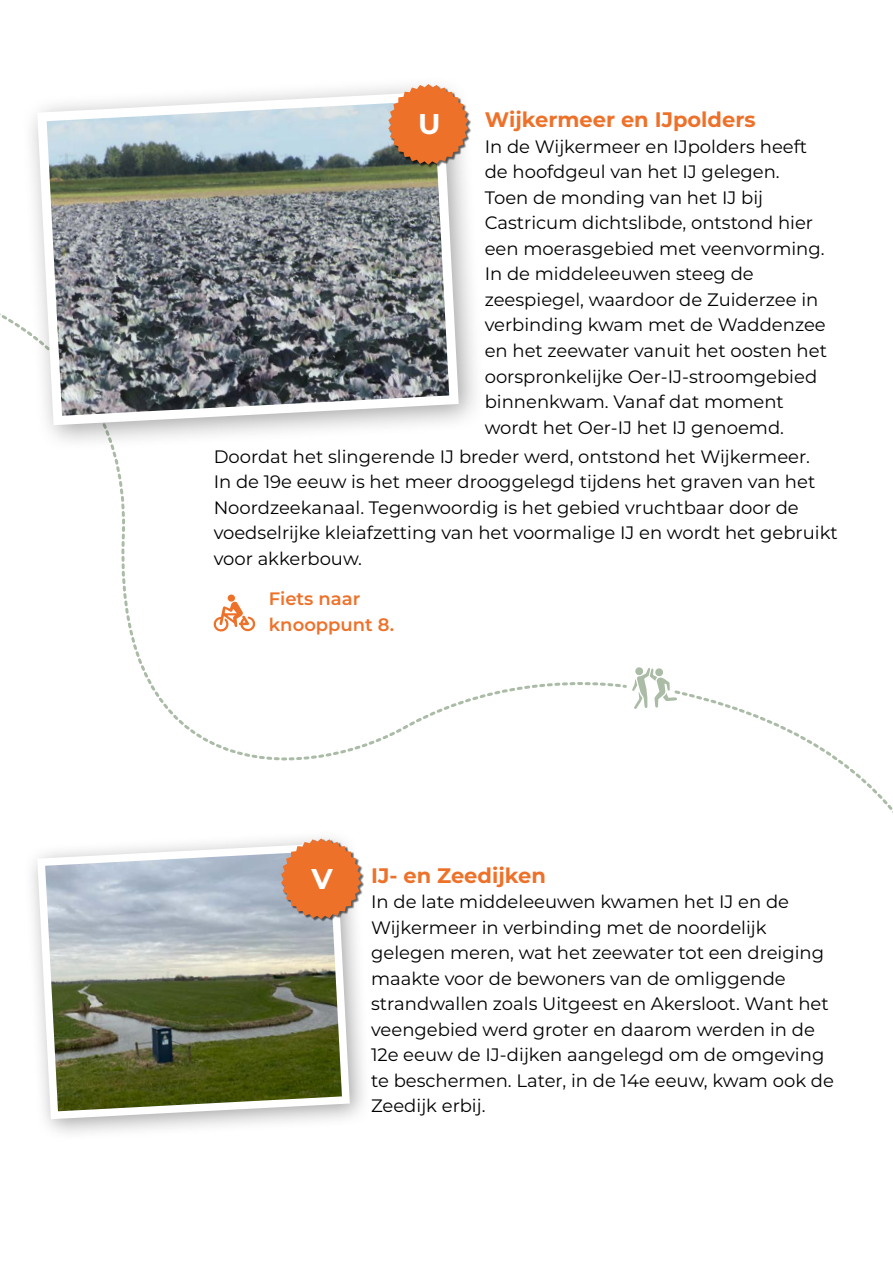
<style>
.page{position:relative;width:893px;height:1263px;background:#fff}
.page>*{position:absolute;margin:0;border:0;box-sizing:border-box;transform-origin:0 0}
.t1{font:700 28.5px "Montserrat";color:#fff}
.t2{font:700 21px "Montserrat";color:#ee712a}
.t3{font:18px/25.5px "Montserrat";color:#000}
.t4{font:600 18px/25.5px "Montserrat";color:#ee712a}
</style>
<div class="page">
<svg style="left:632px;top:667px;width:40px;height:42px"></svg>
<svg style="left:672px;top:690px;width:221px;height:123px"></svg>
<div style="left:23px;top:829px;width:350px;height:312px;background:#000;opacity:.35"></div>
<svg style="left:33px;top:839px;width:321px;height:284px;background:#9aa08f"></svg>
<div style="left:282px;top:839px;width:82px;height:83px;background:#000;opacity:.6"></div>
<svg style="left:281px;top:838px;width:80px;height:81px;background:#e38957"></svg>
<svg style="left:191px;top:732px;width:208px;height:29px"></svg>
<svg style="left:0;top:313px;width:627px;height:419px"></svg>
<div style="left:20px;top:75px;width:465px;height:377px;background:#000;opacity:.35"></div>
<svg style="left:32px;top:87px;width:431px;height:343px;background:#959a9c"></svg>
<div style="left:389px;top:85px;width:82px;height:83px;background:#000;opacity:.6"></div>
<svg style="left:388px;top:84px;width:80px;height:81px;background:#de8451"></svg>
<h1 class="t1" style="left:418px;top:103px;width:24px">U</h1>
<p class="t2" style="left:485px;top:105px;width:272px">Wijkermeer en IJpolders</p>
<p class="t3" style="left:485px;top:133px;width:344px">In de Wijkermeer en IJpolders heeft de hoofdgeul van het IJ gelegen.<br>Toen de monding van het IJ bij Castricum dichtslibde, ontstond hier een moerasgebied met veenvorming.<br>In de middeleeuwen steeg de zeespiegel, waardoor de Zuiderzee in verbinding kwam met de Waddenzee en het zeewater vanuit het oosten het oorspronkelijke Oer-IJ-stroomgebied binnenkwam. Vanaf dat moment wordt het Oer-IJ het IJ genoemd.</p>
<p class="t3" style="left:214px;top:443px;width:626px">Doordat het slingerende IJ breder werd, ontstond het Wijkermeer.<br>In de 19e eeuw is het meer drooggelegd tijdens het graven van het Noordzeekanaal. Tegenwoordig is het gebied vruchtbaar door de voedselrijke kleiafzetting van het voormalige IJ en wordt het gebruikt voor akkerbouw.</p>
<p class="t4" style="left:269px;top:585px;width:127px">Fiets naar knooppunt 8.</p>
<h1 class="t1" style="left:311px;top:858px;width:23px">V</h1>
<p class="t2" style="left:371px;top:860px;width:176px">IJ- en Zeedijken</p>
<p class="t3" style="left:371px;top:888px;width:464px">In de late middeleeuwen kwamen het IJ en de Wijkermeer in verbinding met de noordelijk gelegen meren, wat het zeewater tot een dreiging maakte voor de bewoners van de omliggende strandwallen zoals Uitgeest en Akersloot. Want het veengebied werd groter en daarom werden in de 12e eeuw de IJ-dijken aangelegd om de omgeving te beschermen. Later, in de 14e eeuw, kwam ook de Zeedijk erbij.</p>
</div>
